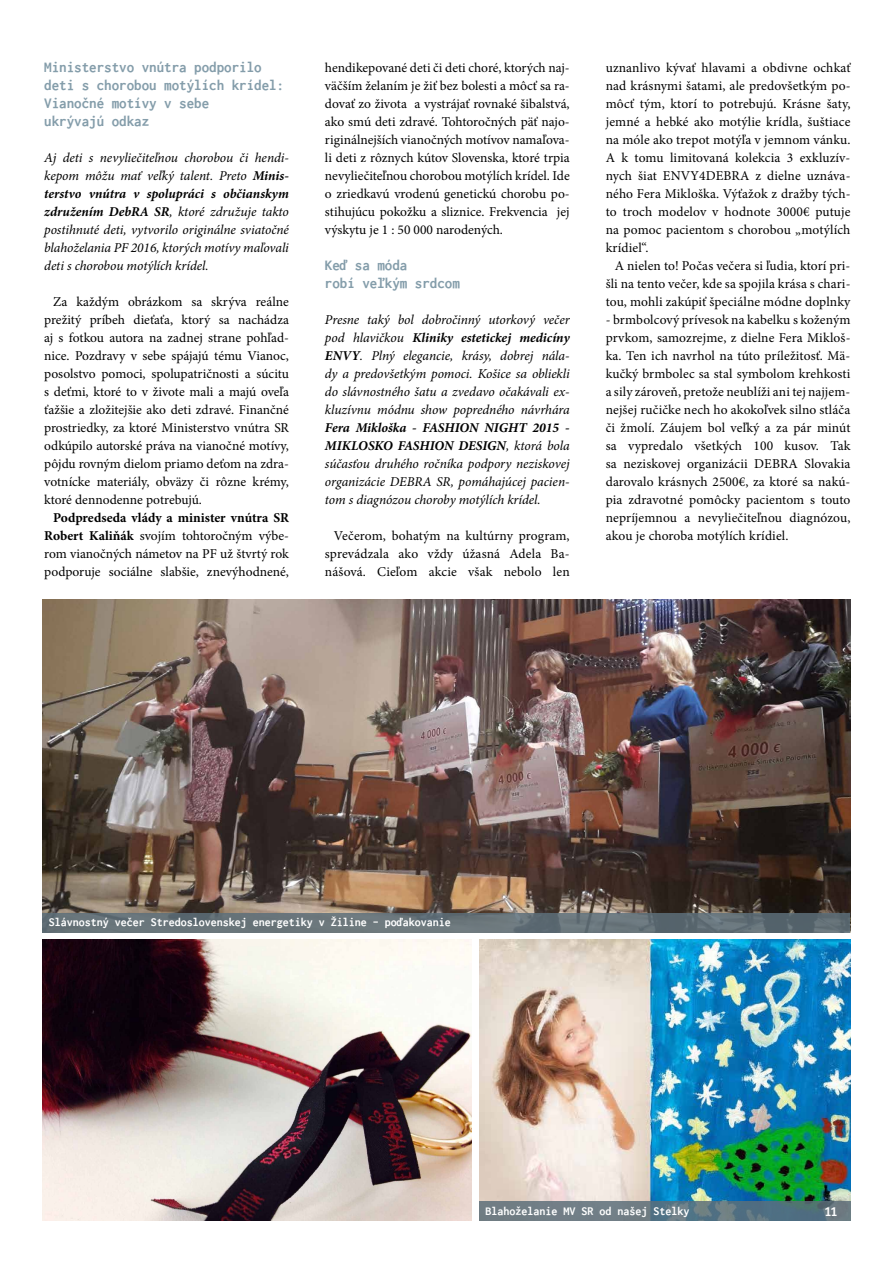
<style>
.page{position:relative;width:893px;height:1263px;background:#fff}
.page>*{position:absolute;margin:0;border:0;box-sizing:border-box;transform-origin:0 0}
.t1{font:700 15px/18px "Inconsolata";color:#849daa}
.t2{font:13.5px/18px "Minion Pro";letter-spacing:.005em;color:#000;text-align:justify}
.t3{font:italic 13.5px/18px "Minion Pro";letter-spacing:-.01em;color:#000;text-align:justify}
.t4{font:13.5px "Bree";color:#fff}
.t5{font:700 12px "Inconsolata";color:#fff}
.s1{font-weight:700}
</style>
<div class="page">
<img style="left:479px;top:939px;width:371px;height:262px">
<img style="left:43px;top:939px;width:429px;height:281px">
<svg style="left:479px;top:1201px;width:371px;height:19px;background:#647883"></svg>
<img style="left:43px;top:599px;width:807px;height:314px">
<svg style="left:43px;top:913px;width:807px;height:19px;background:#647177"></svg>
<p class="t1" style="left:44px;top:58px;width:242px">Ministerstvo vnútra podporilo deti s chorobou motýlích krídel:<br>Vianočné motívy v sebe<br>ukrývajú odkaz</p>
<p class="t3" style="left:44px;top:149px;width:246px">Aj deti s nevyliečiteľnou chorobou či hendi&shy;kepom môžu mať veľký talent. Preto <span class="s1">Minis&shy;terstvo vnútra v spolupráci s občianskym združením DebRA SR</span>, ktoré združuje takto postihnuté deti, vytvorilo originálne sviatočné blahoželania PF 2016, ktorých motívy maľovali deti s chorobou motýlích krídel.</p>
<p class="t2" style="left:44px;top:293px;width:246px;text-indent:9px">Za každým obrázkom sa skrýva reálne prežitý príbeh dieťaťa, ktorý sa nachádza aj s fotkou autora na zadnej strane pohľad&shy;nice. Pozdravy v sebe spájajú tému Vianoc, posolstvo pomoci, spolupatričnosti a súcitu s deťmi, ktoré to v živote mali a majú oveľa ťažšie a zložitejšie ako deti zdravé. Finančné prostriedky, za ktoré Ministerstvo vnútra SR odkúpilo autorské práva na vianočné motívy, pôjdu rovným dielom priamo deťom na zdra&shy;votnícke materiály, obväzy či rôzne krémy, ktoré dennodenne potrebujú.</p>
<p class="t2" style="left:44px;top:509px;width:246px;text-indent:9px"><span class="s1">Podpredseda vlády a minister vnútra SR Robert Kaliňák</span> svojím tohtoročným výbe&shy;rom vianočných námetov na PF už štvrtý rok podporuje sociálne slabšie, znevýhodnené,</p>
<p class="t2" style="left:325px;top:59px;width:246px">hendikepované deti či deti choré, ktorých naj&shy;väčším želaním je žiť bez bolesti a môcť sa ra&shy;dovať zo života a vystrájať rovnaké šibalstvá, ako smú deti zdravé. Tohtoročných päť najo&shy;riginálnejších vianočných motívov namaľova&shy;li deti z rôznych kútov Slovenska, ktoré trpia nevyliečiteľnou chorobou motýlích krídel. Ide o zriedkavú vrodenú genetickú chorobu po&shy;stihujúcu pokožku a sliznice. Frekvencia jej výskytu je 1 : 50 000 narodených.</p>
<p class="t1" style="left:325px;top:256px;width:136px">Keď sa móda<br>robí veľkým srdcom</p>
<p class="t3" style="left:325px;top:311px;width:246px">Presne taký bol dobročinný utorkový večer pod hlavičkou <span class="s1">Kliniky estetickej medicíny ENVY</span>. Plný elegancie, krásy, dobrej nála&shy;dy a predovšetkým pomoci. Košice sa obliekli do slávnostného šatu a zvedavo očakávali ex&shy;kluzívnu módnu show popredného návrhára</p>
<p class="t3" style="left:325px;top:419px;width:246px"><span class="s1">Fera Mikloška - FASHION NIGHT 2015 - MIKLOSKO FASHION DESIGN</span>, ktorá bola súčasťou druhého ročníka podpory neziskovej organizácie DEBRA SR, pomáhajúcej pacien&shy;tom s diagnózou choroby motýlích krídel.</p>
<p class="t2" style="left:325px;top:527px;width:246px;text-indent:9px">Večerom, bohatým na kultúrny program, sprevádzala ako vždy úžasná Adela Ba&shy;nášová. Cieľom akcie však nebolo len</p>
<p class="t2" style="left:606px;top:59px;width:246px">uznanlivo kývať hlavami a obdivne ochkať nad krásnymi šatami, ale predovšetkým po&shy;môcť tým, ktorí to potrebujú. Krásne šaty, jemné a hebké ako motýlie krídla, šuštiace na móle ako trepot motýľa v jemnom vánku.<br>A k tomu limitovaná kolekcia 3 exkluzív&shy;nych šiat ENVY4DEBRA z dielne uznáva&shy;ného Fera Mikloška. Výťažok z dražby tých&shy;to troch modelov v hodnote 3000€ putuje na pomoc pacientom s chorobou „motýlích krídiel“.</p>
<p class="t2" style="left:606px;top:257px;width:246px;text-indent:9px">A nielen to! Počas večera si ľudia, ktorí pri&shy;šli na tento večer, kde sa spojila krása s chari&shy;tou, mohli zakúpiť špeciálne módne doplnky</p>
<p class="t2" style="left:606px;top:311px;width:246px">- brmbolcový prívesok na kabelku s koženým prvkom, samozrejme, z dielne Fera Mikloš&shy;ka. Ten ich navrhol na túto príležitosť. Mä&shy;kučký brmbolec sa stal symbolom krehkosti a sily zároveň, pretože neublíži ani tej najjem&shy;nejšej ručičke nech ho akokoľvek silno stláča či žmolí. Záujem bol veľký a za pár minút sa vypredalo všetkých 100 kusov. Tak sa neziskovej organizácii DEBRA Slovakia darovalo krásnych 2500€, za ktoré sa nakú&shy;pia zdravotné pomôcky pacientom s touto nepríjemnou a nevyliečiteľnou diagnózou, akou je choroba motýlích krídiel.</p>
<p class="t5" style="left:49px;top:916px;width:403px">Slávnostný večer Stredoslovenskej energetiky v Žiline - poďakovanie</p>
<p class="t5" style="left:485px;top:1204px;width:205px">Blahoželanie MV SR od našej Stelky</p>
<p class="t4" style="left:825px;top:1203px;width:14px">11</p>
</div>
